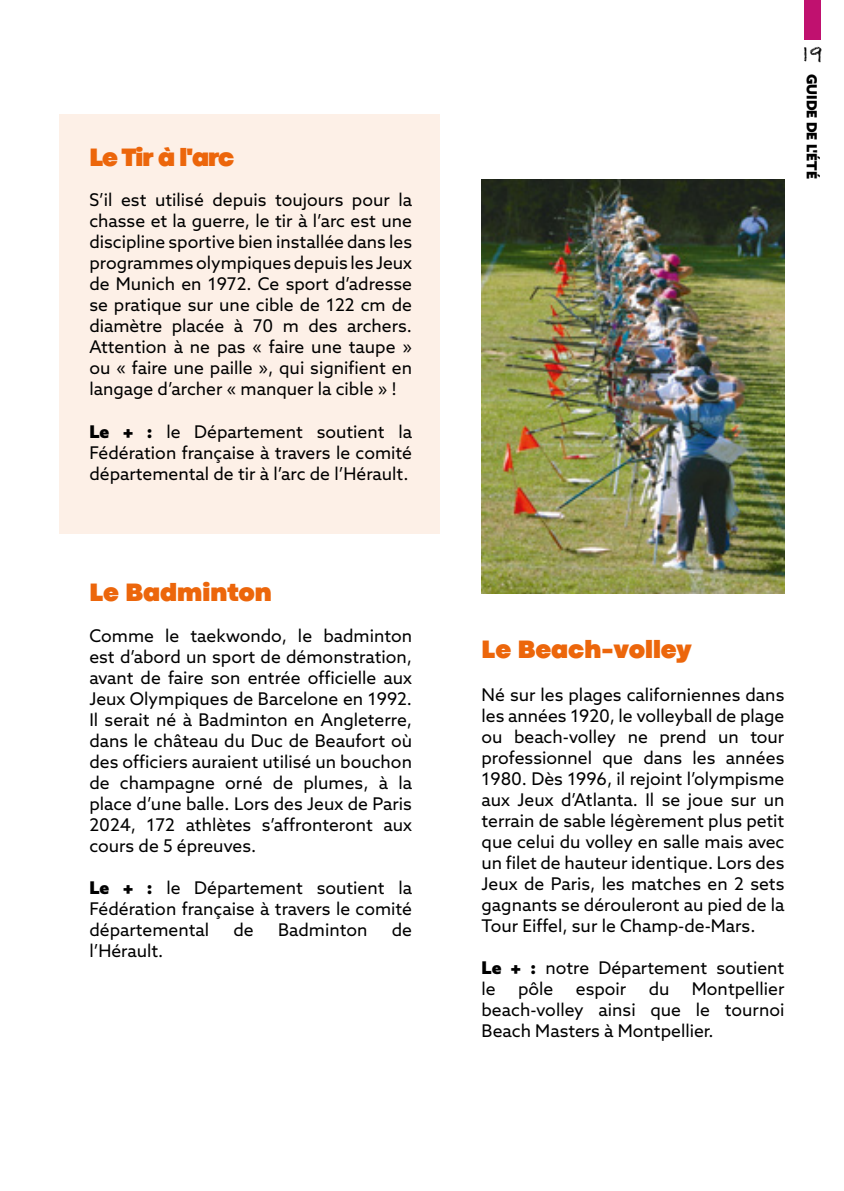
<style>
.page{position:relative;width:844px;height:1191px;background:#fff}
.page>*{position:absolute;margin:0;border:0;box-sizing:border-box;transform-origin:0 0}
.t1{font:900 26.25px "Codec Pro";color:#ec660b}
.t2{font:21px "Frank Reaction";color:#000}
.t3{font:17.5px/21px "Azo Sans";color:#000;text-align:justify}
.t4{font:900 14px "Azo Sans";color:#000}
.s1{font-weight:900}
</style>
<div class="page">
<div style="left:804px;top:0;width:16px;height:40px;background:#c0116f"></div>
<img style="left:481px;top:180px;width:303px;height:414px">
<div style="left:60px;top:114px;width:380px;height:419px;background:#fdf0e7"></div>
<h1 class="t1" style="left:89px;top:142px;width:146px">Le Tir à l'arc</h1>
<p class="t3" style="left:89px;top:189px;width:324px">S’il est utilisé depuis toujours pour la chasse et la guerre, le tir à l’arc est une discipline sportive bien installée dans les programmes olympiques depuis les Jeux de Munich en 1972. Ce sport d’adresse se pratique sur une cible de 122 cm de diamètre placée à 70 m des archers.<br>Attention à ne pas « faire une taupe » ou « faire une paille », qui signifient en langage d’archer « manquer la cible » !</p>
<p class="t3" style="left:89px;top:420px;width:324px"><span class="s1">Le + :</span> le Département soutient la Fédération française à travers le comité départemental de tir à l’arc de l’Hérault.</p>
<h1 class="t1" style="left:89px;top:577px;width:184px">Le Badminton</h1>
<p class="t3" style="left:89px;top:625px;width:324px">Comme le taekwondo, le badminton est d’abord un sport de démonstration, avant de faire son entrée officielle aux Jeux Olympiques de Barcelone en 1992.<br>Il serait né à Badminton en Angleterre, dans le château du Duc de Beaufort où des officiers auraient utilisé un bouchon de champagne orné de plumes, à la place d’une balle. Lors des Jeux de Paris 2024, 172 athlètes s’affronteront aux cours de 5 épreuves.</p>
<p class="t3" style="left:89px;top:877px;width:324px"><span class="s1">Le + :</span> le Département soutient la Fédération française à travers le comité départemental</p>
<p class="t3" style="left:233px;top:919px;width:22px">de</p>
<p class="t3" style="left:278px;top:919px;width:91px">Badminton</p>
<p class="t3" style="left:391px;top:919px;width:22px">de</p>
<p class="t3" style="left:89px;top:940px;width:76px">l’Hérault.</p>
<p class="t2" style="left:802px;top:41px;width:22px">19</p>
<p class="t4" style="left:821px;top:74px;width:106px;rotate:90deg">GUIDE DE L'ÉTÉ</p>
<h1 class="t1" style="left:481px;top:634px;width:212px">Le Beach-volley</h1>
<p class="t3" style="left:481px;top:684px;width:304px">Né sur les plages californiennes dans les années 1920, le volleyball de plage ou beach-volley ne prend un tour professionnel que dans les années 1980. Dès 1996, il rejoint l’olympisme aux Jeux d’Atlanta. Il se joue sur un terrain de sable légèrement plus petit que celui du volley en salle mais avec un filet de hauteur identique. Lors des Jeux de Paris, les matches en 2 sets gagnants se dérouleront au pied de la Tour Eiffel, sur le Champ-de-Mars.</p>
<p class="t3" style="left:481px;top:957px;width:304px"><span class="s1">Le + :</span> notre Département soutient le</p>
<p class="t3" style="left:481px;top:978px;width:304px;text-indent:210px">Montpellier beach‑volley ainsi que le tournoi Beach Masters à Montpellier.</p>
<p class="t3" style="left:518px;top:978px;width:37px">pôle</p>
<p class="t3" style="left:575px;top:978px;width:52px">espoir</p>
<p class="t3" style="left:648px;top:978px;width:22px">du</p>
</div>
